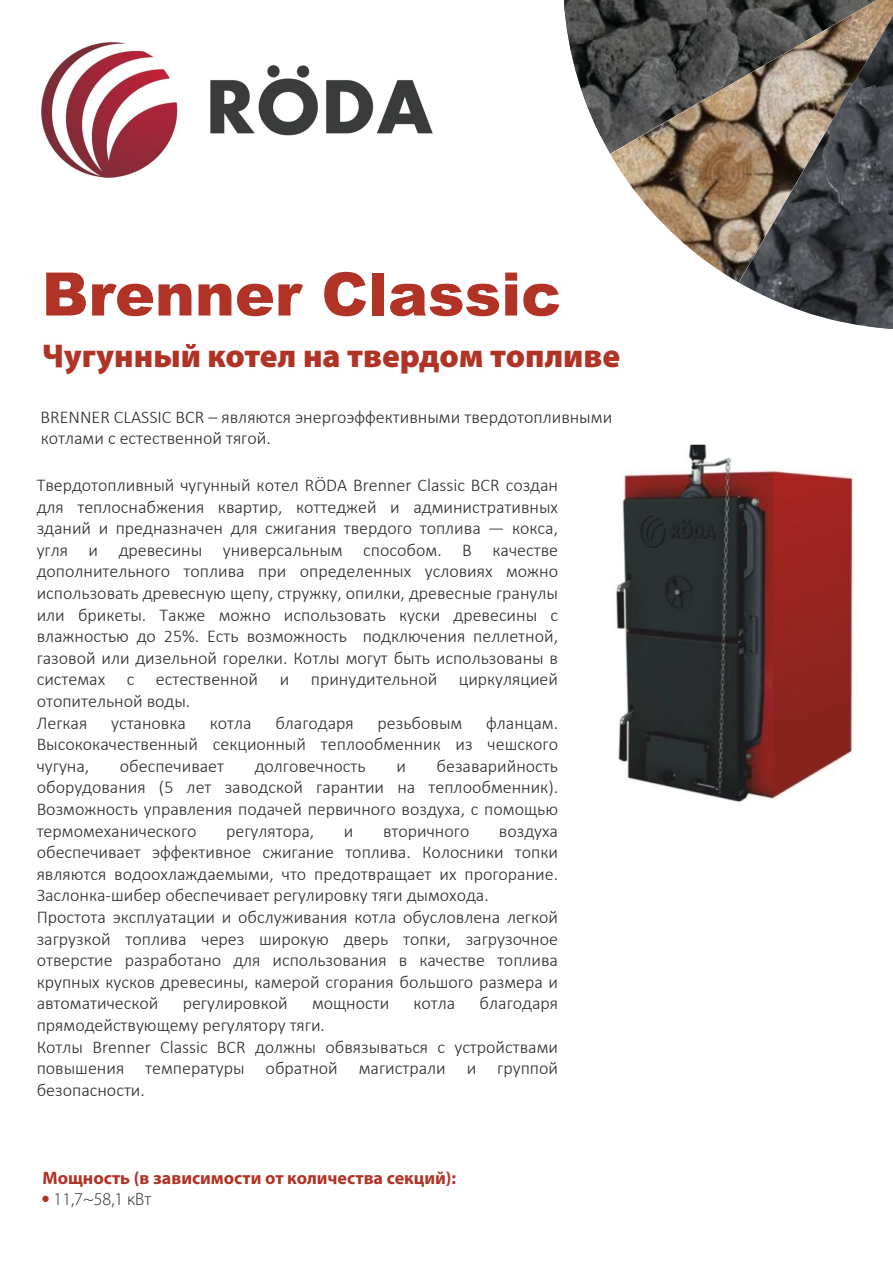
<style>
.page{position:relative;width:893px;height:1263px;background:#fff}
.page>*{position:absolute;margin:0;border:0;box-sizing:border-box;transform-origin:0 0}
.t1{font:900 60px "Arial";color:#b13325}
.t2{font:900 33px "Myriad Pro";color:#b13325}
.t3{font:300 18px/21.6px "Calibri";color:#2b2a29}
.t4{font:700 18px "Myriad Pro";color:#b13325}
.t5{font:300 18px "Myriad Pro";color:#2b2a29}
</style>
<div class="page">
<img style="left:564px;top:0;width:46px;height:137px">
<div style="left:42px;top:1196px;width:7px;height:6px;background:#b13325;border-radius:50%"></div>
<img style="left:610px;top:0;width:226px;height:282px">
<img style="left:775px;top:30px;width:61px;height:136px">
<img style="left:836px;top:0;width:57px;height:73px">
<img style="left:817px;top:73px;width:76px;height:93px">
<img style="left:739px;top:166px;width:154px;height:163px">
<img style="left:42px;top:43px;width:391px;height:134px">
<img style="left:616px;top:444px;width:237px;height:358px">
<h1 class="t1" style="left:42px;top:249px;width:521px">Вrenner Classic</h1>
<h2 class="t2" style="left:42px;top:342px;width:580px">Чугунный котел на твердом топливе</h2>
<p class="t3" style="left:41px;top:407px;width:573px">BRENNER CLASSIC BCR – являются энергоэффективными твердотопливными котлами с естественной тягой.</p>
<p class="t3" style="left:37px;top:476px;width:523px">Твердотопливный чугунный котел RÖDA Brenner Classic BCR создан для теплоснабжения квартир, коттеджей и административных зданий и предназначен для сжигания твердого топлива — кокса, угля и древесины универсальным способом. В качестве дополнительного топлива при определенных условиях можно использовать древесную щепу, стружку, опилки, древесные гранулы или брикеты. Также можно использовать куски древесины с влажностью до 25%. Есть возможность подключения пеллетной, газовой или дизельной горелки. Котлы могут быть использованы в системах с естественной и принудительной циркуляцией отопительной воды.<br>Легкая</p>
<p class="t3" style="left:37px;top:713px;width:523px;text-align:justify;text-indent:449px">фланцам.<br>Высококачественный секционный теплообменник из чешского чугуна,</p>
<p class="t3" style="left:111px;top:713px;width:76px">установка</p>
<p class="t3" style="left:210px;top:713px;width:43px">котла</p>
<p class="t3" style="left:275px;top:713px;width:80px">благодаря</p>
<p class="t3" style="left:378px;top:713px;width:86px">резьбовым</p>
<p class="t3" style="left:37px;top:756px;width:523px;text-align:justify;text-indent:400px">безаварийность оборудования (5 лет заводской гарантии на теплообменник).<br>Возможность управления подачей первичного воздуха, с помощью термомеханического</p>
<p class="t3" style="left:120px;top:756px;width:106px">обеспечивает</p>
<p class="t3" style="left:255px;top:756px;width:113px">долговечность</p>
<p class="t3" style="left:396px;top:756px;width:11px">и</p>
<p class="t3" style="left:37px;top:821px;width:523px;text-indent:462px">воздуха обеспечивает эффективное сжигание топлива. Колосники топки являются водоохлаждаемыми, что предотвращает их прогорание.<br>Заслонка-шибер обеспечивает регулировку тяги дымохода.<br>Простота эксплуатации и обслуживания котла обусловлена легкой загрузкой топлива через широкую дверь топки, загрузочное отверстие разработано для использования в качестве топлива крупных кусков древесины, камерой сгорания большого размера и автоматической</p>
<p class="t3" style="left:226px;top:821px;width:90px">регулятора,</p>
<p class="t3" style="left:344px;top:821px;width:11px">и</p>
<p class="t3" style="left:383px;top:821px;width:88px">вторичного</p>
<p class="t3" style="left:183px;top:994px;width:107px">регулировкой</p>
<p class="t3" style="left:312px;top:994px;width:79px">мощности</p>
<p class="t3" style="left:413px;top:994px;width:43px">котла</p>
<p class="t3" style="left:480px;top:994px;width:80px">благодаря</p>
<p class="t3" style="left:37px;top:1016px;width:523px">прямодействующему регулятору тяги.<br>Котлы Brenner Classic BCR должны обвязываться с устройствами повышения температуры обратной магистрали и группой безопасности.</p>
<p class="t4" style="left:42px;top:1170px;width:415px">Мощность (в зависимости от количества секций):</p>
<p class="t5" style="left:54px;top:1191px;width:99px">11,7~58,1 кВт</p>
</div>
